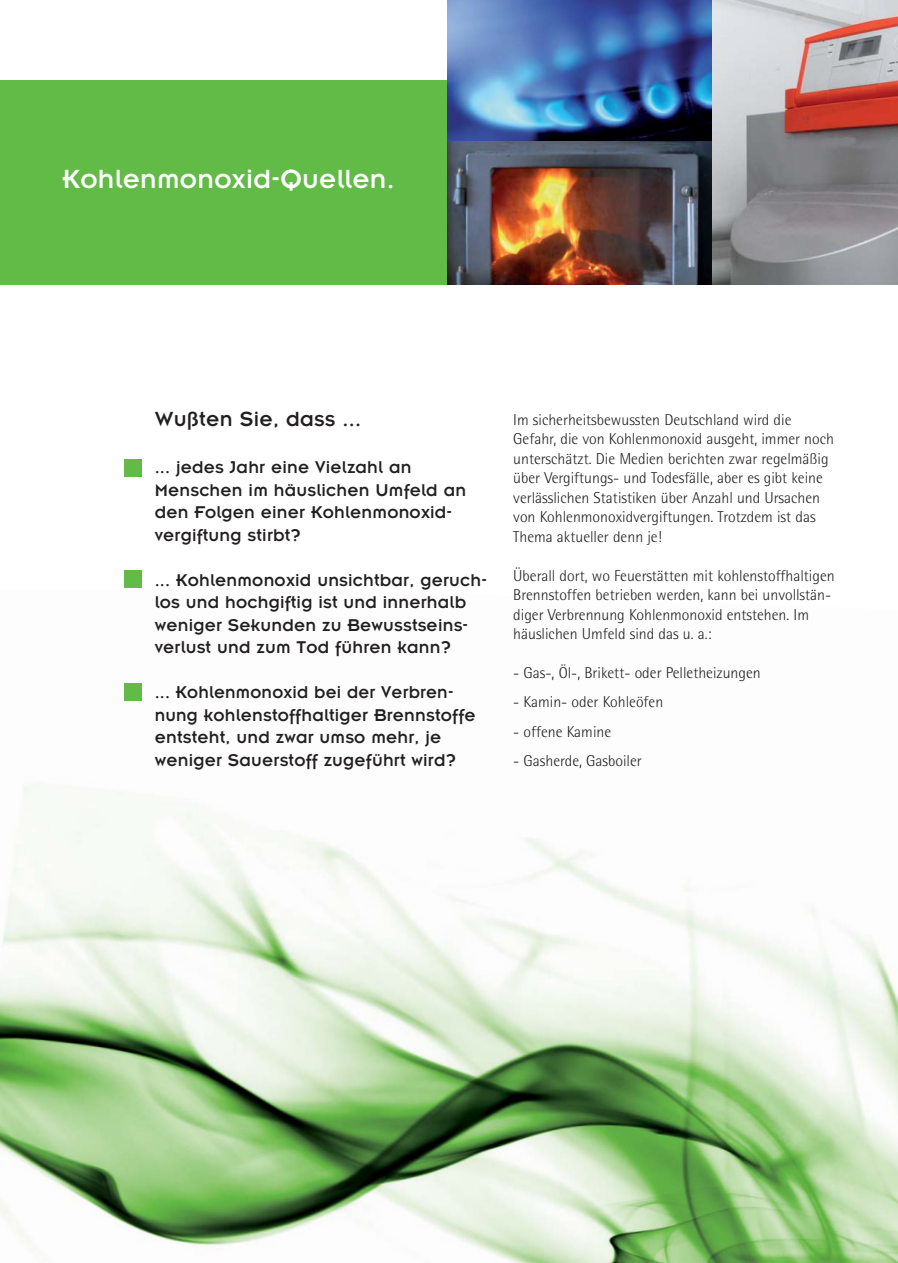
<style>
.page{position:relative;width:898px;height:1263px;background:#fff}
.page>*{position:absolute;margin:0;border:0;box-sizing:border-box;transform-origin:0 0}
.t1{font:28.95px "Insignia LT Std";letter-spacing:.01em;color:#fff}
.t2{font:22.5px "Insignia LT Std";letter-spacing:.01em;color:#231f20}
.t3{font:18.75px/22.5px "Insignia LT Std";letter-spacing:.01em;color:#231f20}
.t4{font:300 15.75px/19.5px "Rotis Semi Sans";color:#231f20}
</style>
<div class="page">
<img style="left:0;top:683px;width:897px;height:580px">
<div style="left:0;top:81px;width:448px;height:204px;background:#62bb46"></div>
<div style="left:125px;top:460px;width:17px;height:17px;background:#62bb46"></div>
<div style="left:125px;top:570px;width:17px;height:17px;background:#62bb46"></div>
<div style="left:125px;top:684px;width:17px;height:17px;background:#62bb46"></div>
<img style="left:711px;top:0;width:186px;height:285px">
<img style="left:447px;top:0;width:264px;height:141px">
<img style="left:447px;top:141px;width:264px;height:144px">
<h1 class="t1" style="left:62px;top:170px;width:333px">Kohlenmonoxid-Quellen.</h1>
<h2 class="t2" style="left:155px;top:412px;width:208px">Wußten Sie, dass ...</h2>
<p class="t3" style="left:155px;top:458px;width:313px">... jedes Jahr eine Vielzahl an<br>Menschen im häuslichen Umfeld an den Folgen einer Kohlenmonoxid&shy;vergiftung stirbt?</p>
<p class="t3" style="left:155px;top:570px;width:333px">... Kohlenmonoxid unsichtbar, geruch&shy;los und hochgiftig ist und innerhalb weniger Sekunden zu Bewusstseins&shy;verlust und zum Tod führen kann?</p>
<p class="t3" style="left:155px;top:683px;width:322px">... Kohlenmonoxid bei der Verbren&shy;nung kohlenstoffhaltiger Brennstoffe entsteht, und zwar umso mehr, je weniger Sauerstoff zugeführt wird?</p>
<p class="t4" style="left:513px;top:411px;width:322px">Im sicherheitsbewussten Deutschland wird die Gefahr, die von Kohlenmonoxid ausgeht, immer noch unterschätzt. Die Medien berichten zwar regelmäßig über Vergiftungs- und Todesfälle, aber es gibt keine verlässlichen Statistiken über Anzahl und Ursachen von Kohlenmonoxidvergiftungen. Trotzdem ist das Thema aktueller denn je!</p>
<p class="t4" style="left:513px;top:567px;width:323px">Überall dort, wo Feuerstätten mit kohlenstoffhaltigen Brennstoffen betrieben werden, kann bei unvollstän&shy;diger Verbrennung Kohlenmonoxid entstehen. Im häuslichen Umfeld sind das u. a.:</p>
<p class="t4" style="left:513px;top:665px;width:249px">- Gas-, Öl-, Brikett- oder Pelletheizungen</p>
<p class="t4" style="left:513px;top:694px;width:151px">- Kamin- oder Kohleöfen</p>
<p class="t4" style="left:513px;top:723px;width:99px">- offene Kamine</p>
<p class="t4" style="left:513px;top:752px;width:130px">- Gasherde, Gasboiler</p>
</div>
